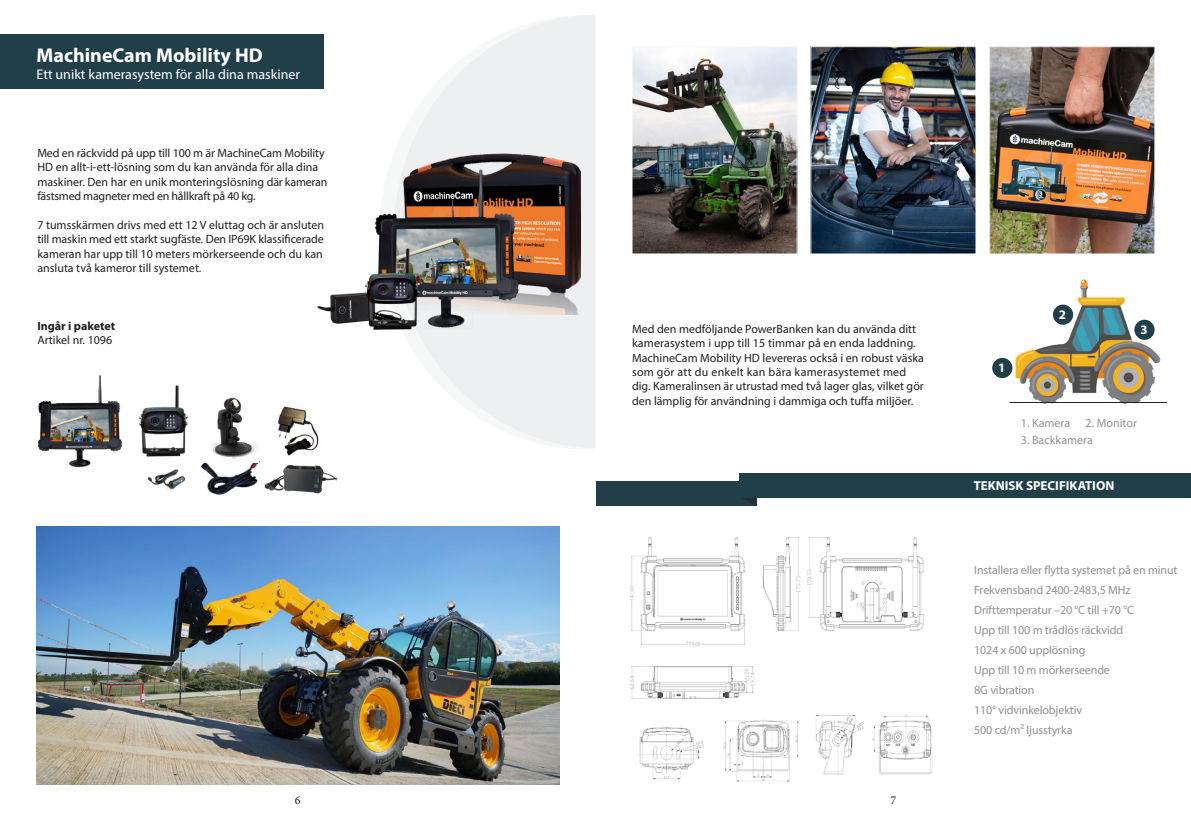
<style>
.page{position:relative;width:1191px;height:823px;background:#fff}
.page>*{position:absolute;margin:0;border:0;box-sizing:border-box;transform-origin:0 0}
.t1{font:700 20px "Myriad Pro";color:#fff}
.t2{font:14px "Myriad Pro";color:#fff}
.t3{font:700 13px "Myriad Pro";color:#fff}
.t4{font:12px/14.4px "Myriad Pro";color:#231f20}
.t5{font:12px "Myriad Pro";letter-spacing:-.01em;color:#919096}
.t6{font:12px "Myriad Pro";letter-spacing:.02em;color:#231f20}
.t7{font:700 12px "Myriad Pro";color:#231f20}
.t8{font:12px "Minion Pro";color:#231f20}
</style>
<div class="page">
<img style="left:812px;top:48px;width:162px;height:204px">
<div style="left:810px;top:46px;width:166px;height:208px;border:1px solid #f9f9f9"></div>
<img style="left:991px;top:48px;width:162px;height:204px">
<div style="left:989px;top:46px;width:166px;height:208px;border:1px solid #f9f9f9"></div>
<img style="left:37px;top:526px;width:523px;height:258px">
<div style="left:596px;top:481px;width:160px;height:24px;background:#213f49"></div>
<svg style="left:742px;top:498px;width:14px;height:7px"></svg>
<div style="left:740px;top:473px;width:451px;height:24px;background:#213f49"></div>
<img style="left:995px;top:279px;width:173px;height:125px">
<div style="left:0;top:35px;width:324px;height:54px;background:#213f49"></div>
<img style="left:723px;top:714px;width:210px;height:68px">
<div style="left:992px;top:357px;width:20px;height:21px;background:#213f49;border-radius:50%"></div>
<div style="left:1053px;top:304px;width:20px;height:20px;background:#213f49;border-radius:50%"></div>
<img style="left:629px;top:537px;width:295px;height:162px">
<div style="left:1134px;top:319px;width:20px;height:21px;background:#213f49;border-radius:50%"></div>
<img style="left:37px;top:375px;width:86px;height:93px">
<img style="left:147px;top:469px;width:39px;height:21px">
<img style="left:278px;top:406px;width:41px;height:50px">
<img style="left:139px;top:385px;width:49px;height:72px">
<img style="left:201px;top:462px;width:58px;height:33px">
<img style="left:264px;top:464px;width:74px;height:30px">
<img style="left:211px;top:397px;width:45px;height:62px">
<div style="left:379px;top:15px;width:413px;height:434px;background:#f6f7f7;border-radius:50%"></div>
<div style="left:394px;top:14px;width:412px;height:434px;background:#edeff0;border-radius:50%"></div>
<div style="left:595px;top:0;width:210px;height:455px;background:#fff"></div>
<img style="left:633px;top:48px;width:162px;height:204px">
<div style="left:631px;top:46px;width:166px;height:208px;border:1px solid #f9f9f9"></div>
<img style="left:636px;top:726px;width:68px;height:54px">
<div style="left:823px;top:682px;width:52px;height:32px;background:#fff"></div>
<hr style="left:1009px;top:402px;width:158px;height:1px;background:#231f20">
<img style="left:431px;top:153px;width:150px;height:161px">
<img style="left:317px;top:164px;width:221px;height:166px">
<p class="t1" style="left:37px;top:42px;width:228px">MachineCam Mobility HD</p>
<p class="t2" style="left:37px;top:65px;width:265px">Ett unikt kamerasystem för alla dina maskiner</p>
<p class="t4" style="left:37px;top:145px;width:291px">Med en räckvidd på upp till 100 m är MachineCam Mobility HD en allt-i-ett-lösning som du kan använda för alla dina maskiner. Den har en unik monteringslösning där kameran fästsmed magneter med en hållkraft på 40 kg.</p>
<p class="t4" style="left:37px;top:217px;width:288px;text-align:justify">7 tumsskärmen drivs med ett 12 V eluttag och är ansluten till maskin med ett starkt sugfäste. Den IP69K klassificerade kameran har upp till 10 meters mörkerseende och du kan ansluta två kameror till systemet.</p>
<p class="t7" style="left:37px;top:318px;width:79px">Ingår i paketet</p>
<p class="t4" style="left:37px;top:332px;width:76px">Artikel nr. 1096</p>
<p class="t3" style="left:1059px;top:306px;width:9px">2</p>
<p class="t4" style="left:632px;top:321px;width:286px">Med den medföljande PowerBanken kan du använda ditt</p>
<p class="t3" style="left:1140px;top:321px;width:9px">3</p>
<p class="t4" style="left:632px;top:335px;width:285px">kamerasystem i upp till 15 timmar på en enda laddning.</p>
<p class="t4" style="left:632px;top:350px;width:293px">MachineCam Mobility HD levereras också i en robust väska</p>
<p class="t6" style="left:632px;top:364px;width:276px">som gör att du enkelt kan bära kamerasystemet med</p>
<p class="t4" style="left:632px;top:379px;width:293px">dig. Kameralinsen är utrustad med två lager glas, vilket gör</p>
<p class="t4" style="left:632px;top:393px;width:283px">den lämplig för användning i dammiga och tuffa miljöer.</p>
<p class="t3" style="left:998px;top:359px;width:9px">1</p>
<p class="t5" style="left:1021px;top:415px;width:51px">1. Kamera</p>
<p class="t5" style="left:1085px;top:415px;width:53px">2. Monitor</p>
<p class="t5" style="left:1021px;top:432px;width:73px">3. Backkamera</p>
<p class="t3" style="left:973px;top:476px;width:142px">TEKNISK SPECIFIKATION</p>
<p class="t5" style="left:974px;top:562px;width:205px">Installera eller flytta systemet på en minut</p>
<p class="t5" style="left:974px;top:582px;width:158px">Frekvensband 2400-2483,5 MHz</p>
<p class="t5" style="left:974px;top:602px;width:161px">Drifttemperatur –20 °C till +70 °C</p>
<p class="t5" style="left:974px;top:622px;width:150px">Upp till 100 m trådlös räckvidd</p>
<p class="t5" style="left:974px;top:642px;width:113px">1024 x 600 upplösning</p>
<p class="t5" style="left:974px;top:662px;width:137px">Upp till 10 m mörkerseende</p>
<p class="t5" style="left:974px;top:682px;width:62px">8G vibration</p>
<p class="t5" style="left:974px;top:702px;width:109px">110° vidvinkelobjektiv</p>
<p class="t5" style="left:974px;top:722px;width:100px">500 cd/m² ljusstyrka</p>
<p class="t8" style="left:295px;top:791px;width:7px">6</p>
<p class="t8" style="left:890px;top:791px;width:7px">7</p>
</div>
